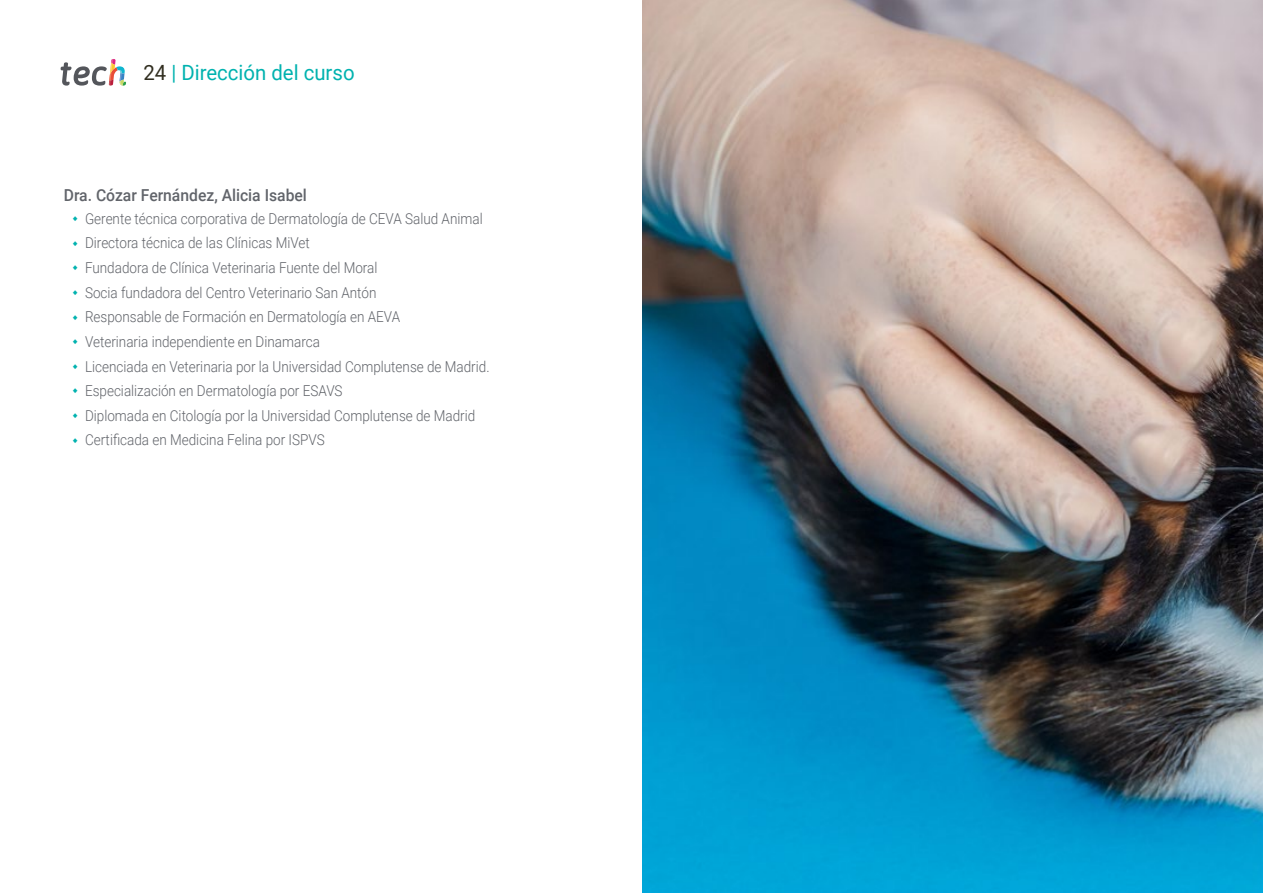
<style>
.page{position:relative;width:1263px;height:893px;background:#fff}
.page>*{position:absolute;margin:0;border:0;box-sizing:border-box;transform-origin:0 0}
.t1{font:21px "Roboto";color:#00b2af}
.t2{font:500 16.5px "Roboto";color:#61646a;scale:.95 1}
.t3{font:300 15px/24.6px "Roboto";color:#61646a;scale:.9 1}
.s1{color:#312e20}
</style>
<div class="page">
<svg style="left:61px;top:59px;width:65px;height:27px"></svg>
<img style="left:642px;top:0;width:621px;height:893px">
<h1 class="t1" style="left:144px;top:57px;width:213px"><span class="s1">24</span> | Dirección del curso</h1>
<p class="t2" style="left:64px;top:184px;width:257px">Dra. Cózar Fernández, Alicia Isabel</p>
<p class="t3" style="left:85px;top:206px;width:451px">Gerente técnica corporativa de Dermatología de CEVA Salud Animal Directora técnica de las Clínicas MiVet<br>Fundadora de Clínica Veterinaria Fuente del Moral<br>Socia fundadora del Centro Veterinario San Antón<br>Responsable de Formación en Dermatología en AEVA<br>Veterinaria independiente en Dinamarca<br>Licenciada en Veterinaria por la Universidad Complutense de Madrid.<br>Especialización en Dermatología por ESAVS<br>Diplomada en Citología por la Universidad Complutense de Madrid Certificada en Medicina Felina por ISPVS</p>
</div>
